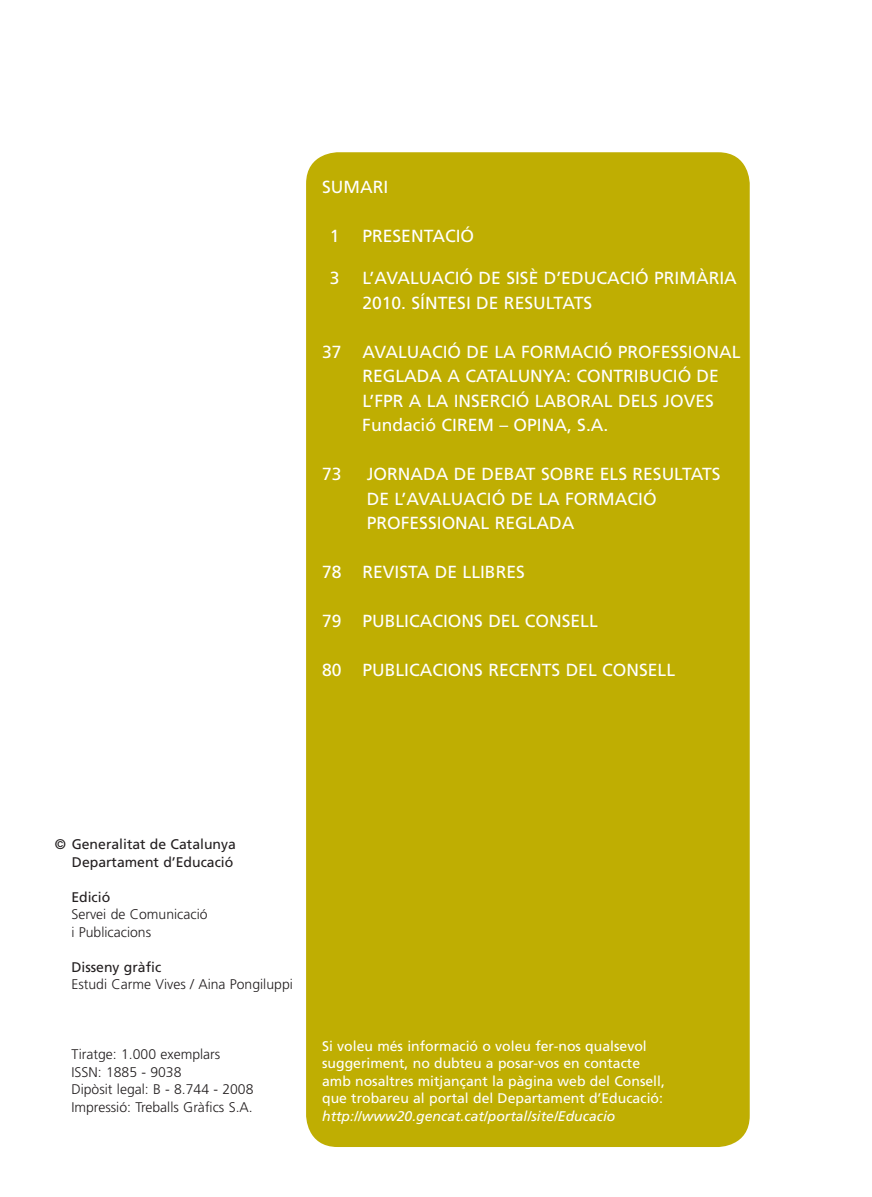
<style>
.page{position:relative;width:872px;height:1197px;background:#fff}
.page>*{position:absolute;margin:0;border:0;box-sizing:border-box;transform-origin:0 0}
.t1{font:17.5px/24.5px "Frutiger";color:#fff}
.t2{font:14px/17.5px "Frutiger";color:#fff}
.t3{font:300 14px/17.5px "Frutiger";color:#231f20}
.t4{font:14px/17.5px "Frutiger";color:#231f20;text-align:right}
.t5{font:italic 14px "Frutiger";color:#fff}
</style>
<div class="page">
<div style="left:306px;top:152px;width:443px;height:995px;background:#bfae02;border-radius:32px"></div>
<p class="t1" style="left:322px;top:175px;width:68px">SUMARI</p>
<p class="t1" style="left:330px;top:224px;width:11px">1</p>
<p class="t1" style="left:362px;top:224px;width:113px">PRESENTACIÓ</p>
<p class="t1" style="left:330px;top:266px;width:11px">3</p>
<p class="t1" style="left:362px;top:266px;width:376px">L’AVALUACIÓ DE SISÈ D’EDUCACIÓ PRIMÀRIA<br>2010. SÍNTESI DE RESULTATS</p>
<p class="t1" style="left:362px;top:340px;width:379px;text-indent:-40px">37 AVALUACIÓ DE LA FORMACIÓ PROFESSIONAL REGLADA A CATALUNYA: CONTRIBUCIÓ DE L’FPR A LA INSERCIÓ LABORAL DELS JOVES Fundació CIREM – OPINA, S.A.</p>
<p class="t1" style="left:322px;top:462px;width:21px">73</p>
<p class="t1" style="left:367px;top:462px;width:355px">JORNADA DE DEBAT SOBRE ELS RESULTATS<br>DE L’AVALUACIÓ DE LA FORMACIÓ<br>PROFESSIONAL REGLADA</p>
<p class="t1" style="left:322px;top:560px;width:204px">78 REVISTA DE LLIBRES</p>
<p class="t1" style="left:322px;top:609px;width:277px">79 PUBLICACIONS DEL CONSELL</p>
<p class="t1" style="left:322px;top:658px;width:354px">80 PUBLICACIONS RECENTS DEL CONSELL</p>
<p class="t4" style="left:55px;top:836px;width:183px">© Generalitat de Catalunya<br>Departament d’Educació</p>
<p class="t4" style="left:71px;top:888px;width:40px">Edició</p>
<p class="t3" style="left:71px;top:906px;width:138px">Servei de Comunicació i Publicacions</p>
<p class="t4" style="left:71px;top:958px;width:91px">Disseny gràfic</p>
<p class="t3" style="left:71px;top:976px;width:223px">Estudi Carme Vives / Aina Pongiluppi</p>
<p class="t3" style="left:71px;top:1046px;width:184px">Tiratge: 1.000 exemplars<br>ISSN: 1885 - 9038<br>Dipòsit legal: B - 8.744 - 2008<br>Impressió: Treballs Gràfics S.A.</p>
<p class="t2" style="left:322px;top:1037px;width:344px">Si voleu més informació o voleu fer-nos qualsevol suggeriment, no dubteu a posar-vos en contacte amb nosaltres mitjançant la pàgina web del Consell, que trobareu al portal del Departament d’Educació:</p>
<p class="t5" style="left:322px;top:1108px;width:295px">http://www20.gencat.cat/portal/site/Educacio</p>
</div>
